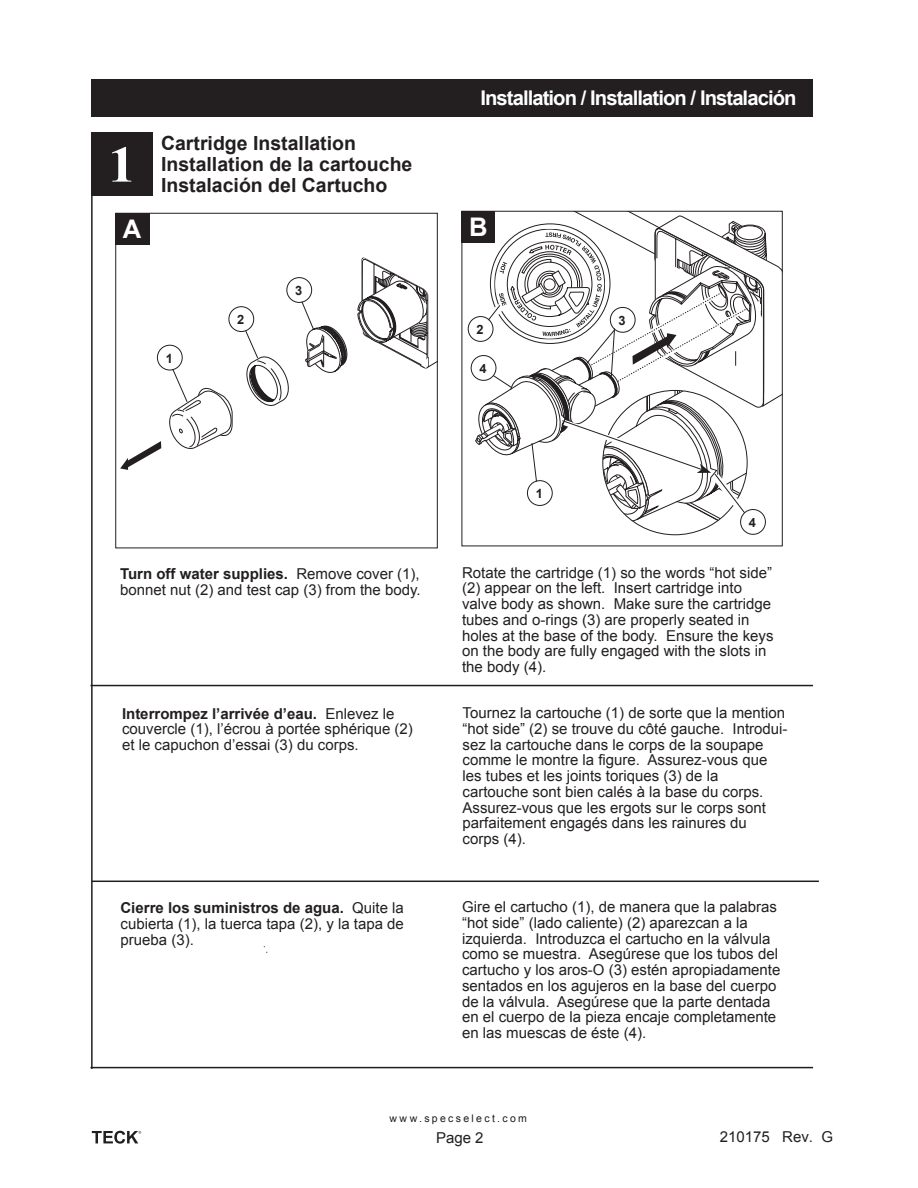
<style>
.page{position:relative;width:918px;height:1188px;background:#fff}
.page>*{position:absolute;margin:0;border:0;box-sizing:border-box;transform-origin:0 0}
.t1{font:700 51.3px "Times New Roman";color:#fff;scale:1.06 1}
.t2{font:700 25.65px "Arial";color:#fff}
.t3{font:700 20.25px "Arial";letter-spacing:-.045em;color:#fff}
.t4{font:700 19.5px/21px "Arial";color:#231f20}
.t5{font:15px/15.8px "Arial";color:#231f20}
.t6{font:15px "Arial";color:#211e1e}
.t7{font:700 12.9px "Arial";color:#231f20}
.t8{font:10.5px "Arial";letter-spacing:.22em;color:#201c1d}
.s1{font-weight:700}
</style>
<div class="page">
<svg style="left:120px;top:441px;width:41px;height:29px"></svg>
<div style="left:115px;top:213px;width:323px;height:335px;border:1px solid #231f20"></div>
<div style="left:91px;top:80px;width:721px;height:37px;background:#231f20"></div>
<div style="left:91px;top:132px;width:62px;height:63px;background:#231f20"></div>
<div style="left:116px;top:214px;width:34px;height:31px;background:#231f20"></div>
<div style="left:462px;top:211px;width:33px;height:31px;background:#231f20"></div>
<div style="left:157px;top:345px;width:26px;height:25px;border:1px solid #231f20;border-radius:50%"></div>
<div style="left:229px;top:306px;width:25px;height:26px;border:1px solid #231f20;border-radius:50%"></div>
<svg style="left:167px;top:368px;width:66px;height:81px"></svg>
<div style="left:471px;top:355px;width:25px;height:26px;border:1px solid #231f20;border-radius:50%"></div>
<svg style="left:468px;top:317px;width:25px;height:24px"></svg>
<div style="left:468px;top:316px;width:25px;height:26px;border:1px solid #231f20;border-radius:50%"></div>
<div style="left:474px;top:322px;width:13px;height:14px;background:#fff"></div>
<svg style="left:475px;top:211px;width:307px;height:324px"></svg>
<hr style="left:90px;top:685px;width:723px;height:1px;background:#201d1e">
<hr style="left:92px;top:881px;width:727px;height:1px;background:#201d1e">
<hr style="left:91px;top:195px;width:2px;height:874px;background:#231f20">
<hr style="left:90px;top:1067px;width:723px;height:1px;background:#201d1e">
<svg style="left:245px;top:230px;width:193px;height:178px"></svg>
<svg style="left:92px;top:1131px;width:49px;height:13px"></svg>
<h3 class="t3" style="left:480px;top:86px;width:318px">Installation / Installation / Instalación</h3>
<h1 class="t1" style="left:108px;top:135px;width:27px">1</h1>
<h3 class="t4" style="left:161px;top:133px;width:253px">Cartridge Installation<br>Installation de la cartouche<br>Instalación del Cartucho</h3>
<h2 class="t2" style="left:123px;top:215px;width:20px">A</h2>
<h2 class="t2" style="left:469px;top:213px;width:20px">B</h2>
<p class="t7" style="left:166px;top:351px;width:9px">1</p>
<p class="t7" style="left:237px;top:312px;width:9px">2</p>
<p class="t7" style="left:295px;top:283px;width:9px">3</p>
<p class="t7" style="left:477px;top:322px;width:9px">2</p>
<p class="t7" style="left:479px;top:361px;width:9px">4</p>
<p class="t7" style="left:536px;top:486px;width:9px">1</p>
<p class="t7" style="left:619px;top:313px;width:9px">3</p>
<p class="t7" style="left:749px;top:515px;width:9px">4</p>
<p class="t5" style="left:120px;top:566px;width:302px"><span class="s1">Turn off water supplies.</span> Remove cover (1), bonnet nut (2) and test cap (3) from the body.</p>
<p class="t5" style="left:462px;top:565px;width:313px">Rotate the cartridge (1) so the words “hot side” (2) appear on the left. Insert cartridge into valve body as shown. Make sure the cartridge tubes and o-rings (3) are properly seated in holes at the base of the body. Ensure the keys on the body are fully engaged with the slots in the body (4).</p>
<p class="t5" style="left:122px;top:706px;width:292px"><span class="s1">Interrompez l’arrivée d’eau.</span> Enlevez le couvercle (1), l’écrou à portée sphérique (2) et le capuchon d’essai (3) du corps.</p>
<p class="t5" style="left:463px;top:705px;width:327px">Tournez la cartouche (1) de sorte que la mention “hot side” (2) se trouve du côté gauche. Introdui&shy;sez la cartouche dans le corps de la soupape comme le montre la figure. Assurez-vous que les tubes et les joints toriques (3) de la cartouche sont bien calés à la base du corps.<br>Assurez-vous que les ergots sur le corps sont parfaitement engagés dans les rainures du<br>corps (4).</p>
<p class="t5" style="left:121px;top:900px;width:285px;text-align:justify"><span class="s1">Cierre los suministros de agua.</span> Quite la cubierta (1), la tuerca tapa (2), y la tapa de prueba (3).</p>
<p class="t5" style="left:462px;top:899px;width:320px">Gire el cartucho (1), de manera que la palabras “hot side” (lado caliente) (2) aparezcan a la izquierda. Introduzca el cartucho en la válvula como se muestra. Asegúrese que los tubos del cartucho y los aros-O (3) estén apropiadamente sentados en los agujeros en la base del cuerpo de la válvula. Asegúrese que la parte dentada en el cuerpo de la pieza encaje completamente en las muescas de éste (4).</p>
<p class="t8" style="left:390px;top:1112px;width:139px">www.specselect.com</p>
<p class="t6" style="left:436px;top:1130px;width:49px">Page 2</p>
<p class="t6" style="left:720px;top:1128px;width:115px">210175 Rev. G</p>
</div>
